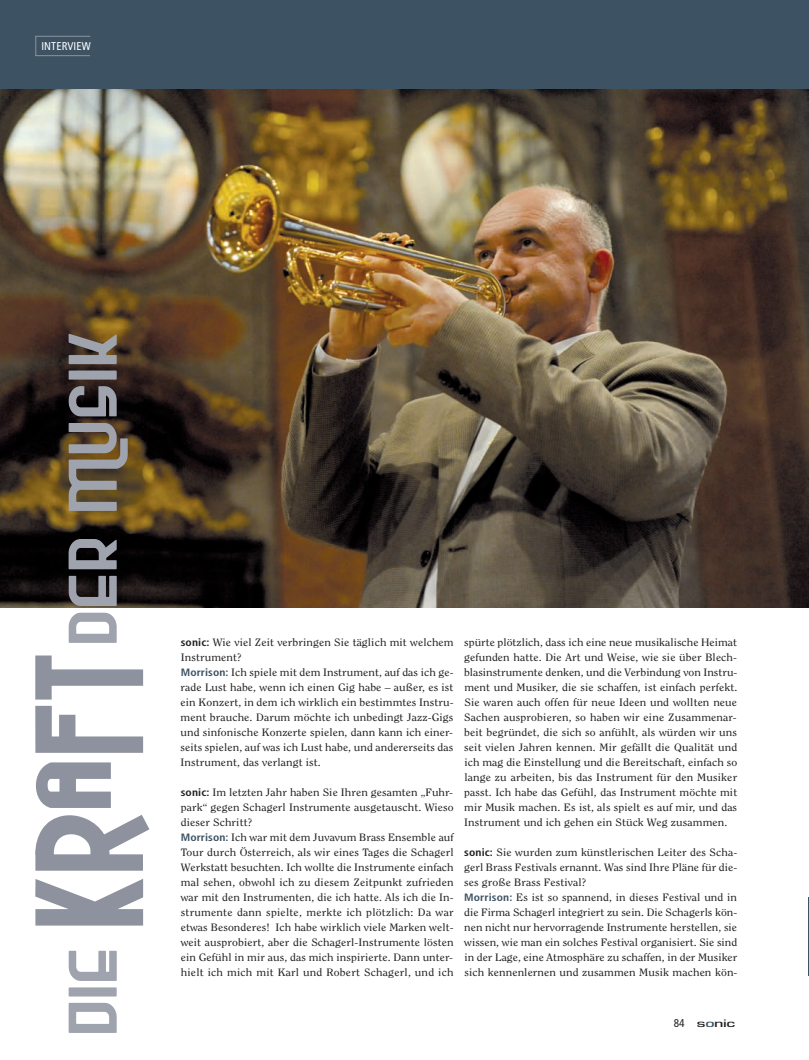
<style>
.page{position:relative;width:809px;height:1060px;background:#fff}
.page>*{position:absolute;margin:0;border:0;box-sizing:border-box;transform-origin:0 0}
.t1{font:125px "Battle Lines";color:#8e929e}
.t2{font:65px "Ro'Ki'Kier Expanded";letter-spacing:.015em;color:#9fa3ae}
.t3{font:condensed 11.25px "Frutiger LT Std";letter-spacing:.01em;color:#fff}
.t4{font:500 11.25px "Eurostile T";letter-spacing:-.02em;color:#231f20;scale:1.6 1}
.t5{font:10.62px/15px "Clearface Std";letter-spacing:.01em;color:#231f20;scale:1.1 1}
.s1{font-family:"Frutiger LT Std";font-weight:700;font-stretch:condensed}
.s2{font-family:"Frutiger LT Std";font-weight:700;font-stretch:condensed;color:#3d5263}
.s3{font-family:"Frutiger LT Std";font-weight:400;font-stretch:condensed}
.s4{color:#3d5263}
</style>
<div class="page">
<hr style="left:808px;top:897px;width:1px;height:78px;background:#3d5263">
<div style="left:0;top:0;width:809px;height:89px;background:#3d5263"></div>
<div style="left:35px;top:36px;width:56px;height:20px;border:1px solid #8e929e"></div>
<img style="left:0;top:89px;width:808px;height:519px">
<p class="t3" style="left:41px;top:41px;width:51px">INTERVIEW</p>
<h2 class="t2" style="left:57px;top:646px;width:316px;rotate:-90deg">der Musik</h2>
<h1 class="t1" style="left:44px;top:926px;width:277px;rotate:-90deg">Kraft</h1>
<h2 class="t2" style="left:57px;top:1036px;width:89px;rotate:-90deg">Die</h2>
<p class="t5" style="left:180px;top:635px;width:250px"><span class="s1">sonic:</span> Wie viel Zeit verbringen Sie täglich mit welchem Instrument?<br><span class="s2">Morrison:</span> Ich spiele mit dem Instrument, auf das ich ge&shy;rade Lust habe, wenn ich einen Gig habe – außer, es ist ein Konzert, in dem ich wirklich ein bestimmtes Instru&shy;ment brauche. Darum möchte ich unbedingt Jazz-Gigs und sinfonische Konzerte spielen, dann kann ich einer&shy;seits spielen, auf was ich Lust habe, und andererseits das Instrument, das verlangt ist.</p>
<p class="t5" style="left:181px;top:785px;width:250px"><span class="s1">sonic:</span> Im letzten Jahr haben Sie Ihren gesamten „Fuhr&shy;park“ gegen Schagerl Instrumente ausgetauscht. Wieso dieser Schritt?<br><span class="s2">Morrison:</span> Ich war mit dem Juvavum Brass Ensemble auf Tour durch Österreich, als wir eines Tages die Schagerl Werkstatt besuchten. Ich wollte die Instrumente einfach mal sehen, obwohl ich zu diesem Zeitpunkt zufrieden war mit den Instrumenten, die ich hatte. Als ich die In&shy;strumente dann spielte, merkte ich plötzlich: Da war etwas Besonderes! Ich habe wirklich viele Marken welt&shy;weit ausprobiert, aber die Schagerl-Instrumente lösten ein Gefühl in mir aus, das mich inspirierte. Dann unter&shy;hielt ich mich mit Karl und Robert Schagerl, und ich</p>
<p class="t5" style="left:464px;top:635px;width:250px;text-align:justify">spürte plötzlich, dass ich eine neue musikalische Heimat gefunden hatte. Die Art und Weise, wie sie über Blech&shy;blasinstrumente denken, und die Verbindung von Instru&shy;ment und Musiker, die sie schaffen, ist einfach perfekt.<br>Sie waren auch offen für neue Ideen und wollten neue Sachen ausprobieren, so haben wir eine Zusammenar&shy;beit begründet, die sich so anfühlt, als würden wir uns seit vielen Jahren kennen. Mir gefällt die Qualität und ich mag die Einstellung und die Bereitschaft, einfach so lange zu arbeiten, bis das Instrument für den Musiker passt. Ich habe das Gefühl, das Instrument möchte mit mir Musik machen. Es ist, als spielt es auf mir, und das Instrument und ich gehen ein Stück Weg zusammen.</p>
<p class="t5" style="left:464px;top:845px;width:250px"><span class="s1">sonic:</span> Sie wurden zum künstlerischen Leiter des Scha&shy;gerl Brass Festivals ernannt. Was sind Ihre Pläne für die&shy;ses große Brass Festival?<br><span class="s2">Morrison:</span> Es ist so spannend, in dieses Festival und in die Firma Schagerl integriert zu sein. Die Schagerls kön&shy;nen nicht nur hervorragende Instrumente herstellen, sie wissen, wie man ein solches Festival organisiert. Sie sind in der Lage, eine Atmosphäre zu schaffen, in der Musiker sich kennenlernen und zusammen Musik machen kön-</p>
<p class="t4" style="left:674px;top:1017px;width:40px"><span class="s3">84</span> s<span class="s4">o</span>nic</p>
</div>
